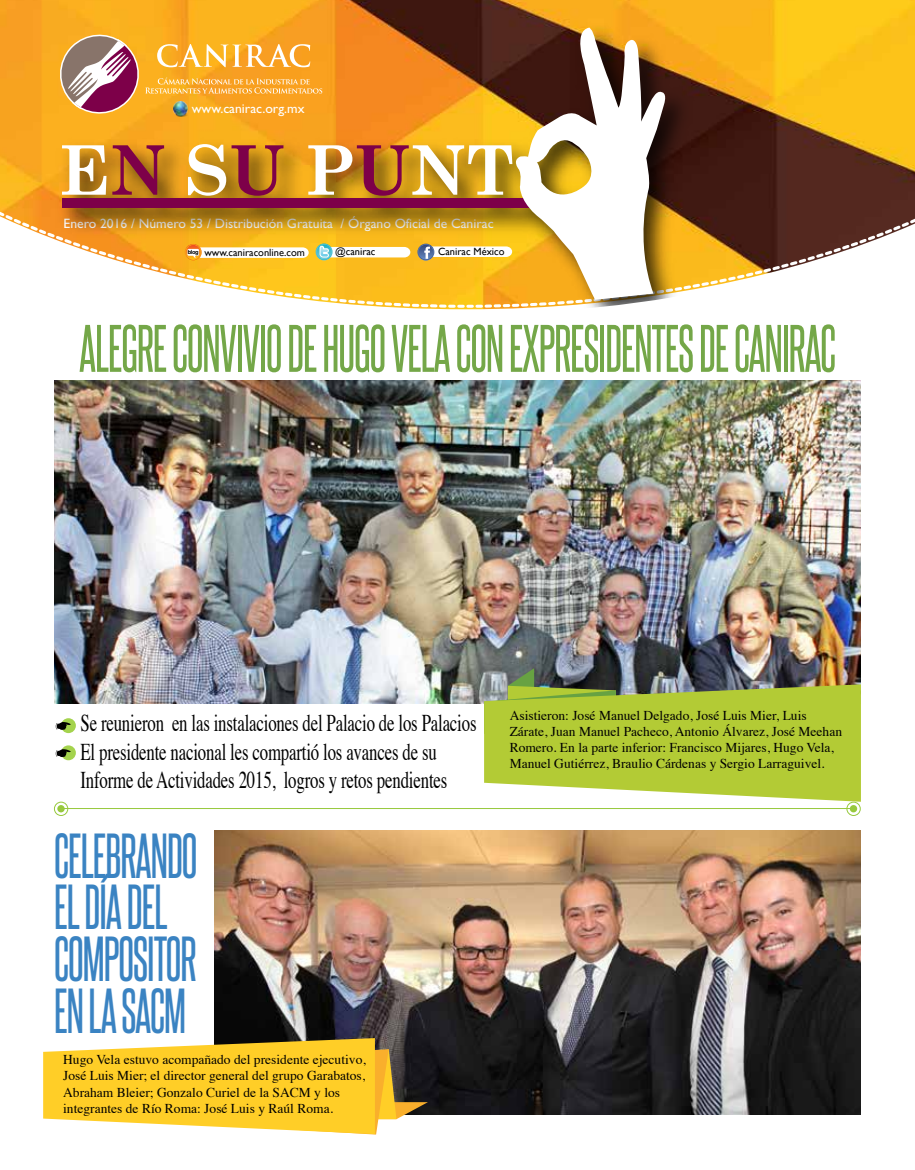
<style>
.page{position:relative;width:915px;height:1170px;background:#fff}
.page>*{position:absolute;margin:0;border:0;box-sizing:border-box;transform-origin:0 0}
.t1{font:57px "Steelfish Rg";letter-spacing:-.02em;color:#74a748;scale:.9 1}
.t2{font:54px/51.6px "Steelfish Rg";letter-spacing:-.02em;color:#3a83c2;scale:.9 1}
.t3{font:24px/28.8px "Times";letter-spacing:-.01em;color:#000;scale:.7 1}
.t4{font:13.65px "Gill Sans";color:#fff}
.t5{font:13.5px/16.2px "Times";color:#000}
.t6{font:10.5px "Gill Sans";color:#000}
</style>
<div class="page">
<img style="left:54px;top:381px;width:806px;height:322px">
<img style="left:0;top:1px;width:914px;height:200px">
<svg style="left:0;top:201px;width:914px;height:88px"></svg>
<img style="left:50px;top:16px;width:648px;height:294px">
<svg style="left:53px;top:19px;width:614px;height:281px"></svg>
<hr style="left:61px;top:808px;width:794px;height:1px;background:#97c93d">
<div style="left:54px;top:801px;width:14px;height:14px;border:1px solid #97c93d;border-radius:50%"></div>
<div style="left:57px;top:805px;width:8px;height:7px;background:#97c93d;border-radius:50%"></div>
<div style="left:846px;top:801px;width:14px;height:14px;border:1px solid #97c93d;border-radius:50%"></div>
<div style="left:849px;top:805px;width:7px;height:7px;background:#97c93d;border-radius:50%"></div>
<svg style="left:484px;top:668px;width:131px;height:16px;background:#5b6563"></svg>
<svg style="left:484px;top:684px;width:376px;height:117px;background:#b4c947"></svg>
<div style="left:61px;top:718px;width:15px;height:15px;background:#a4d34d;border-radius:50%"></div>
<div style="left:61px;top:745px;width:15px;height:15px;background:#a4d34d;border-radius:50%"></div>
<svg style="left:56px;top:722px;width:15px;height:7px"></svg>
<svg style="left:56px;top:749px;width:15px;height:8px"></svg>
<img style="left:214px;top:830px;width:646px;height:284px">
<svg style="left:43px;top:1037px;width:385px;height:97px;background:#eac445"></svg>
<p class="t4" style="left:192px;top:100px;width:114px">www.canirac.org.mx</p>
<p class="t4" style="left:64px;top:216px;width:431px">Enero 2016 / Número 53 / Distribución Gratuita / Órgano Oficial de Canirac</p>
<p class="t6" style="left:188px;top:246px;width:119px"><sup>blog</sup> www.caniraconline.com</p>
<p class="t6" style="left:335px;top:245px;width:42px">@canirac</p>
<p class="t6" style="left:438px;top:245px;width:68px">Canirac México</p>
<h1 class="t1" style="left:79px;top:313px;width:842px">ALEGRE CONVIVIO DE HUGO VELA CON EXPRESIDENTES DE CANIRAC</h1>
<h3 class="t3" style="left:80px;top:710px;width:567px">Se reunieron en las instalaciones del Palacio de los Palacios<br>El presidente nacional les compartió los avances de su<br>Informe de Actividades 2015, logros y retos pendientes</h3>
<p class="t5" style="left:509px;top:708px;width:334px">Asistieron: José Manuel Delgado, José Luis Mier, Luis Zárate, Juan Manuel Pacheco, Antonio Álvarez, José Meehan Romero. En la parte inferior: Francisco Mijares, Hugo Vela, Manuel Gutiérrez, Braulio Cárdenas y Sergio Larraguivel.</p>
<h2 class="t2" style="left:54px;top:828px;width:161px">CELEBRANDO<br>EL DÍA DEL<br>COMPOSITOR<br>EN LA SACM</h2>
<p class="t5" style="left:63px;top:1052px;width:304px">Hugo Vela estuvo acompañado del presidente ejecutivo, José Luis Mier; el director general del grupo Garabatos, Abraham Bleier; Gonzalo Curiel de la SACM y los integrantes de Río Roma: José Luis y Raúl Roma.</p>
</div>
